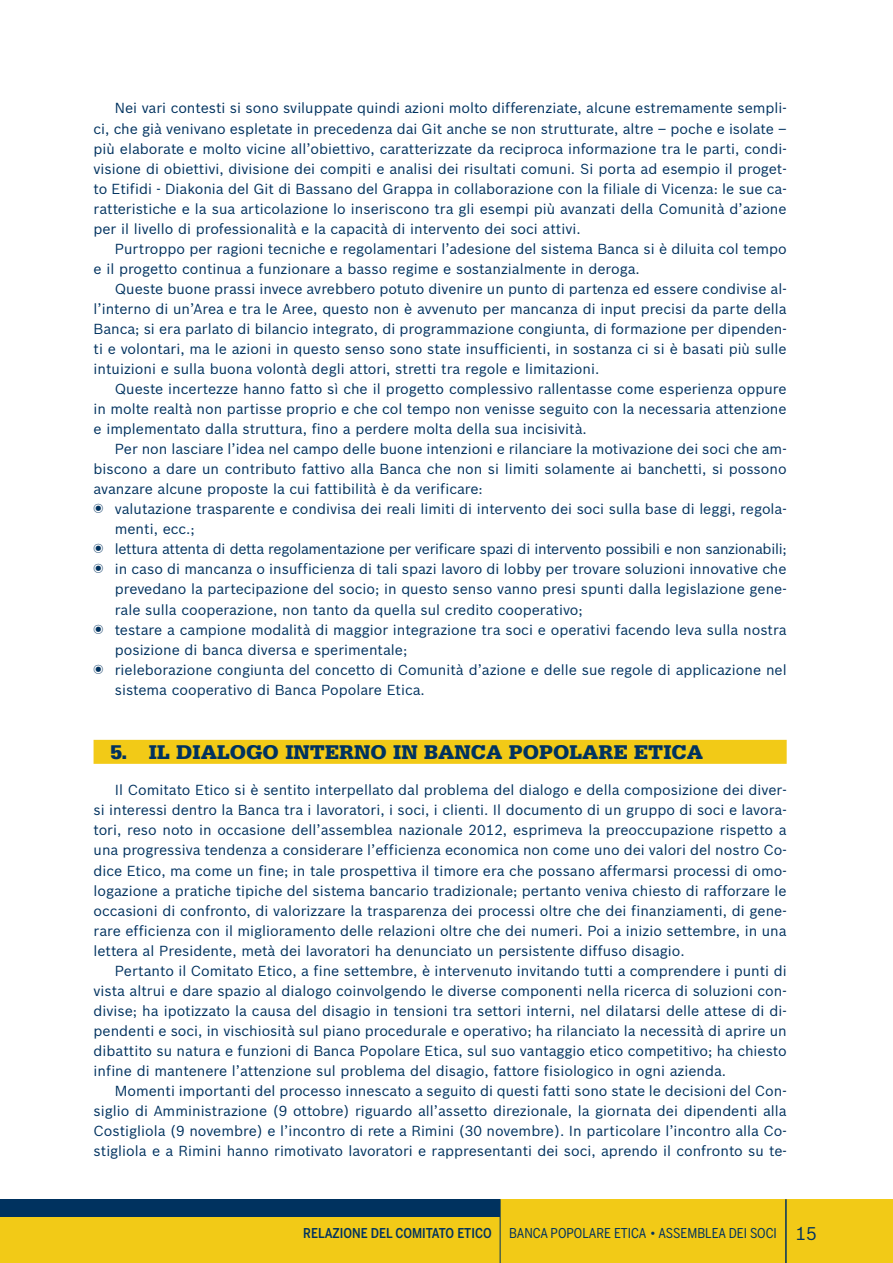
<style>
.page{position:relative;width:893px;height:1263px;background:#fff}
.page>*{position:absolute;margin:0;border:0;box-sizing:border-box;transform-origin:0 0}
.t1{font:900 21px "Serifa";color:#00325f}
.t2{font:14.25px/20.1px "Bosch Sans";color:#00325f;text-align:justify}
.t3{font:13.5px "Benton Sans Cond";color:#00325f}
.t4{font:500 13.5px "Benton Sans Cond";color:#00325f}
.s1{font-family:"Bosch Sans";font-size:18px}
</style>
<div class="page">
<div style="left:94px;top:740px;width:693px;height:24px;background:#f2ca17"></div>
<div style="left:0;top:1199px;width:893px;height:64px;background:#f2ca17"></div>
<div style="left:0;top:1199px;width:500px;height:17px;background:#00325f"></div>
<hr style="left:500px;top:1199px;width:1px;height:64px;background:#00325f">
<hr style="left:785px;top:1199px;width:2px;height:64px;background:#00325f">
<p class="t2" style="left:94px;top:98px;width:695px;text-indent:21px">Nei vari contesti si sono sviluppate quindi azioni molto differenziate, alcune estremamente sempli&shy;ci, che già venivano espletate in precedenza dai Git anche se non strutturate, altre – poche e isolate – più elaborate e molto vicine all’obiettivo, caratterizzate da reciproca informazione tra le parti, condi&shy;visione di obiettivi, divisione dei compiti e analisi dei risultati comuni. Si porta ad esempio il proget&shy;to Etifidi - Diakonia del Git di Bassano del Grappa in collaborazione con la filiale di Vicenza: le sue ca&shy;ratteristiche e la sua articolazione lo inseriscono tra gli esempi più avanzati della Comunità d’azione per il livello di professionalità e la capacità di intervento dei soci attivi.</p>
<p class="t2" style="left:94px;top:239px;width:695px;text-indent:21px">Purtroppo per ragioni tecniche e regolamentari l’adesione del sistema Banca si è diluita col tempo e il progetto continua a funzionare a basso regime e sostanzialmente in deroga.</p>
<p class="t2" style="left:94px;top:279px;width:695px;text-indent:21px">Queste buone prassi invece avrebbero potuto divenire un punto di partenza ed essere condivise al&shy;l’interno di un’Area e tra le Aree, questo non è avvenuto per mancanza di input precisi da parte della Banca; si era parlato di bilancio integrato, di programmazione congiunta, di formazione per dipenden&shy;ti e volontari, ma le azioni in questo senso sono state insufficienti, in sostanza ci si è basati più sulle intuizioni e sulla buona volontà degli attori, stretti tra regole e limitazioni.</p>
<p class="t2" style="left:94px;top:379px;width:695px;text-indent:21px">Queste incertezze hanno fatto sì che il progetto complessivo rallentasse come esperienza oppure in molte realtà non partisse proprio e che col tempo non venisse seguito con la necessaria attenzione e implementato dalla struttura, fino a perdere molta della sua incisività.</p>
<p class="t2" style="left:94px;top:439px;width:695px;text-indent:21px">Per non lasciare l’idea nel campo delle buone intenzioni e rilanciare la motivazione dei soci che am&shy;biscono a dare un contributo fattivo alla Banca che non si limiti solamente ai banchetti, si possono avanzare alcune proposte la cui fattibilità è da verificare:</p>
<p class="t2" style="left:115px;top:499px;width:673px;text-align:left">valutazione trasparente e condivisa dei reali limiti di intervento dei soci sulla base di leggi, regola&shy;menti, ecc.;<br>lettura attenta di detta regolamentazione per verificare spazi di intervento possibili e non sanzionabili; in caso di mancanza o insufficienza di tali spazi lavoro di lobby per trovare soluzioni innovative che prevedano la partecipazione del socio; in questo senso vanno presi spunti dalla legislazione gene&shy;rale sulla cooperazione, non tanto da quella sul credito cooperativo;<br>testare a campione modalità di maggior integrazione tra soci e operativi facendo leva sulla nostra posizione di banca diversa e sperimentale;<br>rieleborazione congiunta del concetto di Comunità d’azione e delle sue regole di applicazione nel sistema cooperativo di Banca Popolare Etica.</p>
<h1 class="t1" style="left:111px;top:745px;width:594px">5. IL DIALOGO INTERNO IN BANCA POPOLARE ETICA</h1>
<p class="t2" style="left:94px;top:780px;width:695px;text-indent:21px">Il Comitato Etico si è sentito interpellato dal problema del dialogo e della composizione dei diver&shy;si interessi dentro la Banca tra i lavoratori, i soci, i clienti. Il documento di un gruppo di soci e lavora&shy;tori, reso noto in occasione dell’assemblea nazionale 2012, esprimeva la preoccupazione rispetto a una progressiva tendenza a considerare l’efficienza economica non come uno dei valori del nostro Co&shy;dice Etico, ma come un fine; in tale prospettiva il timore era che possano affermarsi processi di omo&shy;logazione a pratiche tipiche del sistema bancario tradizionale; pertanto veniva chiesto di rafforzare le occasioni di confronto, di valorizzare la trasparenza dei processi oltre che dei finanziamenti, di gene&shy;rare efficienza con il miglioramento delle relazioni oltre che dei numeri. Poi a inizio settembre, in una lettera al Presidente, metà dei lavoratori ha denunciato un persistente diffuso disagio.</p>
<p class="t2" style="left:94px;top:961px;width:695px;text-indent:21px">Pertanto il Comitato Etico, a fine settembre, è intervenuto invitando tutti a comprendere i punti di vista altrui e dare spazio al dialogo coinvolgendo le diverse componenti nella ricerca di soluzioni con&shy;divise; ha ipotizzato la causa del disagio in tensioni tra settori interni, nel dilatarsi delle attese di di&shy;pendenti e soci, in vischiosità sul piano procedurale e operativo; ha rilanciato la necessità di aprire un dibattito su natura e funzioni di Banca Popolare Etica, sul suo vantaggio etico competitivo; ha chiesto infine di mantenere l’attenzione sul problema del disagio, fattore fisiologico in ogni azienda.</p>
<p class="t2" style="left:94px;top:1081px;width:695px;text-indent:21px">Momenti importanti del processo innescato a seguito di questi fatti sono state le decisioni del Con&shy;siglio di Amministrazione (9 ottobre) riguardo all’assetto direzionale, la giornata dei dipendenti alla Costigliola (9 novembre) e l’incontro di rete a Rimini (30 novembre). In particolare l’incontro alla Co&shy;stigliola e a Rimini hanno rimotivato lavoratori e rappresentanti dei soci, aprendo il confronto su te-</p>
<p class="t4" style="left:303px;top:1226px;width:190px">RELAZIONE DEL COMITATO ETICO</p>
<p class="t3" style="left:509px;top:1226px;width:309px">BANCA POPOLARE ETICA • ASSEMBLEA DEI SOCI <span class="s1">15</span></p>
</div>
